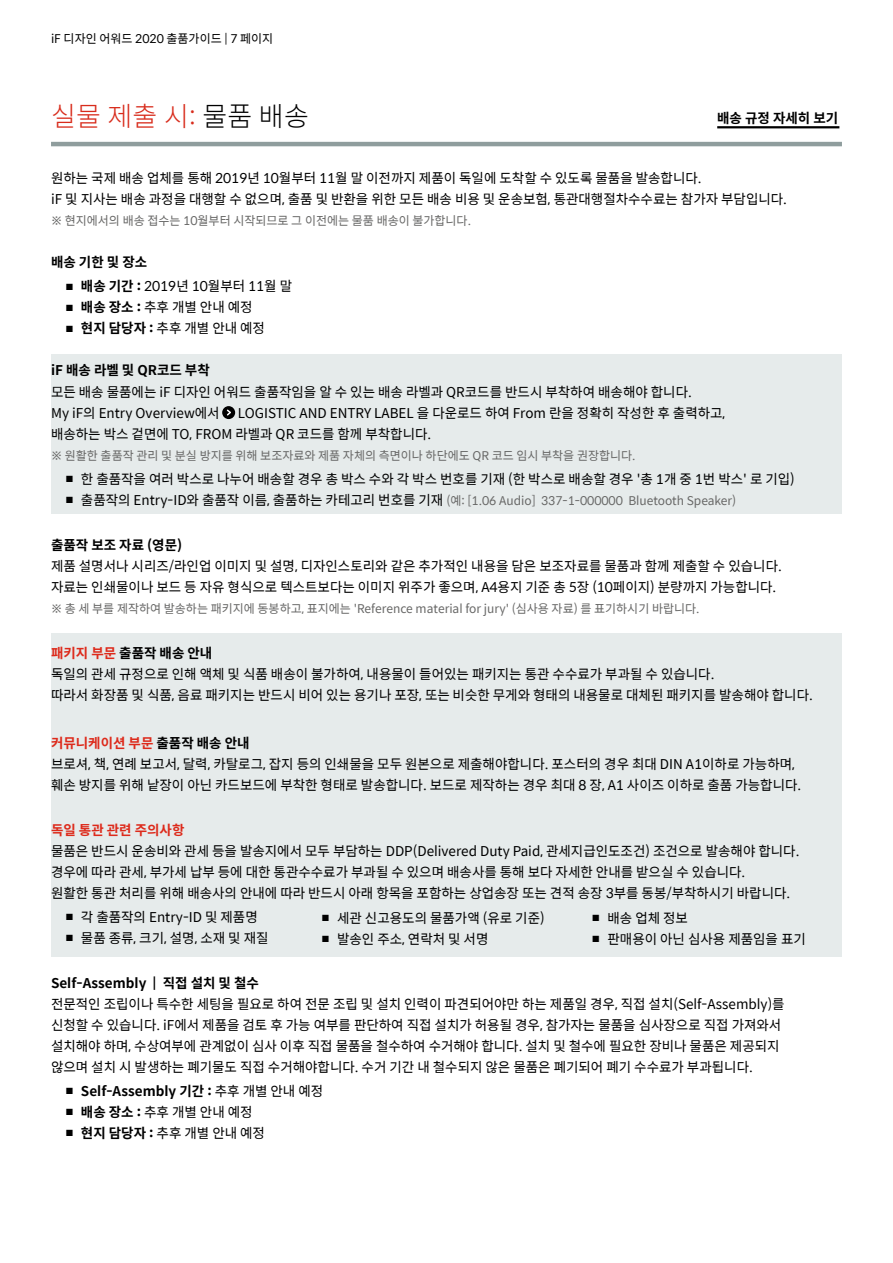
<style>
.page{position:relative;width:893px;height:1263px;background:#fff}
.page>*{position:absolute;margin:0;border:0;box-sizing:border-box;transform-origin:0 0}
.t1{font:300 27px "Spoqa Han Sans";letter-spacing:.01em;color:#d82c1c}
.t2{font:13.5px/21px "Spoqa Han Sans";color:#000}
.t3{font:700 13.5px "Spoqa Han Sans";color:#000}
.t4{font:700 13.5px "Spoqa Han Sans";color:#dd2a1b}
.t5{font:12px "Spoqa Han Sans";color:#686867}
.t6{font:12px "Spoqa Han Sans";color:#000}
.s1{color:#000}
.s2{font-weight:700}
.s3{font-size:13.5px;color:#000}
.s4{font-weight:700;color:#dd2a1b}
.s5{font-weight:400}
</style>
<div class="page">
<div style="left:51px;top:354px;width:791px;height:159px;background:#e6ebeb"></div>
<div style="left:51px;top:634px;width:791px;height:323px;background:#e6ebeb"></div>
<hr style="left:51px;top:142px;width:791px;height:4px;background:#8f9d9d">
<svg style="left:222px;top:406px;width:13px;height:13px"></svg>
<svg style="left:225px;top:408px;width:7px;height:9px"></svg>
<hr style="left:717px;top:126px;width:122px;height:2px;background:#000">
<p class="t6" style="left:51px;top:31px;width:224px">iF 디자인 어워드 2020 출품가이드 | 7 페이지</p>
<h1 class="t1" style="left:51px;top:101px;width:259px">실물 제출 시: <span class="s1">물품 배송</span></h1>
<p class="t3" style="left:717px;top:111px;width:122px">배송 규정 자세히 보기</p>
<p class="t2" style="left:51px;top:168px;width:737px">원하는 국제 배송 업체를 통해 2019년 10월부터 11월 말 이전까지 제품이 독일에 도착할 수 있도록 물품을 발송합니다.<br>iF 및 지사는 배송 과정을 대행할 수 없으며, 출품 및 반환을 위한 모든 배송 비용 및 운송보험, 통관대행절차수수료는 참가자 부담입니다.</p>
<p class="t5" style="left:51px;top:214px;width:421px">※ 현지에서의 배송 접수는 10월부터 시작되므로 그 이전에는 물품 배송이 불가합니다.</p>
<p class="t3" style="left:51px;top:255px;width:98px">배송 기한 및 장소</p>
<p class="t2" style="left:66px;top:276px;width:228px">■ <span class="s2">배송 기간 :</span> 2019년 10월부터 11월 말</p>
<p class="t2" style="left:66px;top:297px;width:188px">■ <span class="s2">배송 장소 :</span> 추후 개별 안내 예정</p>
<p class="t2" style="left:66px;top:318px;width:200px">■ <span class="s2">현지 담당자 :</span> 추후 개별 안내 예정</p>
<p class="t3" style="left:51px;top:363px;width:160px">iF 배송 라벨 및 QR코드 부착</p>
<p class="t2" style="left:51px;top:381px;width:642px">모든 배송 물품에는 iF 디자인 어워드 출품작임을 알 수 있는 배송 라벨과 QR코드를 반드시 부착하여 배송해야 합니다.<br>My iF의 Entry Overview에서</p>
<p class="t2" style="left:51px;top:402px;width:676px;text-indent:187px">LOGISTIC AND ENTRY LABEL 을 다운로드 하여 From 란을 정확히 작성한 후 출력하고, 배송하는 박스 겉면에 TO, FROM 라벨과 QR 코드를 함께 부착합니다.</p>
<p class="t5" style="left:51px;top:448px;width:586px">※ 원활한 출품작 관리 및 분실 방지를 위해 보조자료와 제품 자체의 측면이나 하단에도 QR 코드 임시 부착을 권장합니다.</p>
<p class="t2" style="left:66px;top:468px;width:730px">■ 한 출품작을 여러 박스로 나누어 배송할 경우 총 박스 수와 각 박스 번호를 기재 (한 박스로 배송할 경우 '총 1개 중 1번 박스' 로 기입)</p>
<p class="t5" style="left:66px;top:493px;width:672px"><span class="s1">■</span> <span class="s3">출품작의 Entry-ID와 출품작 이름, 출품하는 카테고리 번호를 기재</span> (예: [1.06 Audio] 337-1-000000 Bluetooth Speaker)</p>
<p class="t3" style="left:51px;top:537px;width:133px">출품작 보조 자료 (영문)</p>
<p class="t2" style="left:51px;top:555px;width:732px">제품 설명서나 시리즈/라인업 이미지 및 설명, 디자인스토리와 같은 추가적인 내용을 담은 보조자료를 물품과 함께 제출할 수 있습니다. 자료는 인쇄물이나 보드 등 자유 형식으로 텍스트보다는 이미지 위주가 좋으며, A4용지 기준 총 5장 (10페이지) 분량까지 가능합니다.</p>
<p class="t5" style="left:51px;top:601px;width:650px">※ 총 세 부를 제작하여 발송하는 패키지에 동봉하고, 표지에는 'Reference material for jury' (심사용 자료) 를 표기하시기 바랍니다.</p>
<p class="t2" style="left:51px;top:642px;width:763px"><span class="s4">패키지 부문</span> <span class="s2">출품작 배송 안내<br></span>독일의 관세 규정으로 인해 액체 및 식품 배송이 불가하여, 내용물이 들어있는 패키지는 통관 수수료가 부과될 수 있습니다.<br>따라서 화장품 및 식품, 음료 패키지는 반드시 비어 있는 용기나 포장, 또는 비슷한 무게와 형태의 내용물로 대체된 패키지를 발송해야 합니다.</p>
<p class="t2" style="left:51px;top:732px;width:752px"><span class="s4">커뮤니케이션 부문</span> <span class="s2">출품작 배송 안내<br></span>브로셔, 책, 연례 보고서, 달력, 카탈로그, 잡지 등의 인쇄물을 모두 원본으로 제출해야합니다. 포스터의 경우 최대 DIN A1이하로 가능하며, 훼손 방지를 위해 낱장이 아닌 카드보드에 부착한 형태로 발송합니다. 보드로 제작하는 경우 최대 8 장, A1 사이즈 이하로 출품 가능합니다.</p>
<p class="t4" style="left:51px;top:822px;width:135px">독일 통관 관련 주의사항</p>
<p class="t2" style="left:51px;top:840px;width:750px">물품은 반드시 운송비와 관세 등을 발송지에서 모두 부담하는 DDP(Delivered Duty Paid, 관세지급인도조건) 조건으로 발송해야 합니다. 경우에 따라 관세, 부가세 납부 등에 대한 통관수수료가 부과될 수 있으며 배송사를 통해 보다 자세한 안내를 받으실 수 있습니다.<br>원활한 통관 처리를 위해 배송사의 안내에 따라 반드시 아래 항목을 포함하는 상업송장 또는 견적 송장 3부를 동봉/부착하시기 바랍니다.</p>
<p class="t2" style="left:66px;top:906px;width:193px">■ 각 출품작의 Entry-ID 및 제품명</p>
<p class="t2" style="left:66px;top:927px;width:204px">■ 물품 종류, 크기, 설명, 소재 및 재질</p>
<p class="t3" style="left:51px;top:975px;width:209px">Self-Assembly | 직접 설치 및 철수</p>
<p class="t2" style="left:51px;top:993px;width:735px">전문적인 조립이나 특수한 세팅을 필요로 하여 전문 조립 및 설치 인력이 파견되어야만 하는 제품일 경우, 직접 설치(Self-Assembly)를 신청할 수 있습니다. iF에서 제품을 검토 후 가능 여부를 판단하여 직접 설치가 허용될 경우, 참가자는 물품을 심사장으로 직접 가져와서 설치해야 하며, 수상여부에 관계없이 심사 이후 직접 물품을 철수하여 수거해야 합니다. 설치 및 철수에 필요한 장비나 물품은 제공되지 않으며 설치 시 발생하는 폐기물도 직접 수거해야합니다. 수거 기간 내 철수되지 않은 물품은 폐기되어 폐기 수수료가 부과됩니다.</p>
<p class="t3" style="left:66px;top:1083px;width:259px">■ Self-Assembly 기간 : <span class="s5">추후 개별 안내 예정</span></p>
<p class="t2" style="left:66px;top:1101px;width:188px">■ <span class="s2">배송 장소 :</span> 추후 개별 안내 예정</p>
<p class="t2" style="left:66px;top:1122px;width:200px">■ <span class="s2">현지 담당자 :</span> 추후 개별 안내 예정</p>
<p class="t2" style="left:322px;top:908px;width:224px">■ 세관 신고용도의 물품가액 (유로 기준)</p>
<p class="t2" style="left:322px;top:929px;width:168px">■ 발송인 주소, 연락처 및 서명</p>
<p class="t2" style="left:593px;top:908px;width:97px">■ 배송 업체 정보</p>
<p class="t2" style="left:593px;top:929px;width:215px">■ 판매용이 아닌 심사용 제품임을 표기</p>
</div>
